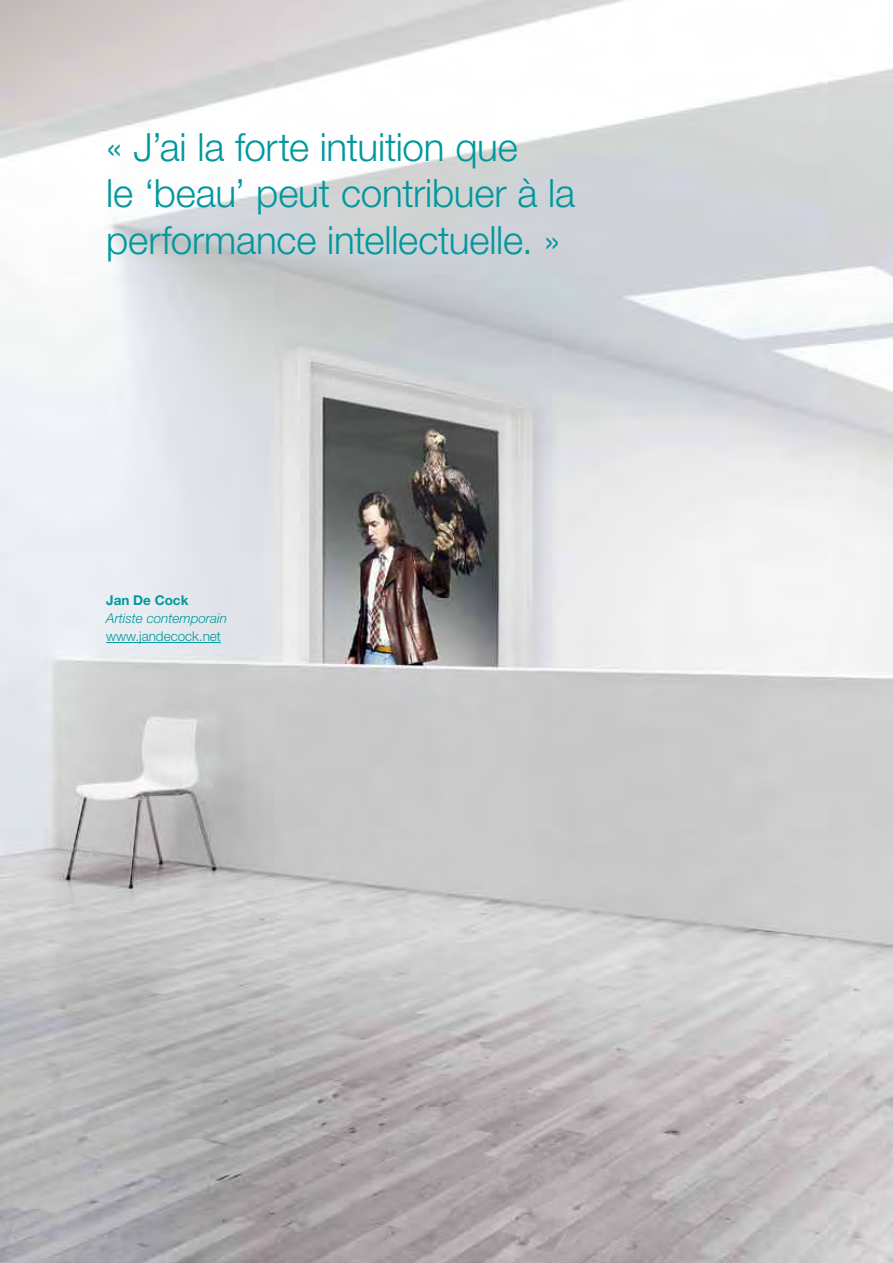
<style>
.page{position:relative;width:893px;height:1263px;background:#fff}
.page>*{position:absolute;margin:0;border:0;box-sizing:border-box;transform-origin:0 0}
.t1{font:300 39px/46.5px "Helvetica Neue LT Std";letter-spacing:-.005em;color:#00989d}
.t2{font:italic 300 13.5px "Helvetica Neue LT Std";color:#00989d}
.t3{font:300 13.5px "Helvetica Neue LT Std";color:#00989d}
.t4{font:700 13.5px "Helvetica Neue LT Std";color:#00989d}
</style>
<div class="page">
<img style="left:0;top:0;width:893px;height:1263px">
<hr style="left:106px;top:642px;width:115px;height:1px;background:#00989d">
<p class="t1" style="left:106px;top:123px;width:470px">« J’ai la forte intuition que<br>le ‘beau’ peut contribuer à la performance intellectuelle. »</p>
<p class="t4" style="left:106px;top:592px;width:84px">Jan De Cock</p>
<p class="t2" style="left:106px;top:610px;width:122px">Artiste contemporain</p>
<p class="t3" style="left:106px;top:628px;width:116px">www.jandecock.net</p>
</div>
